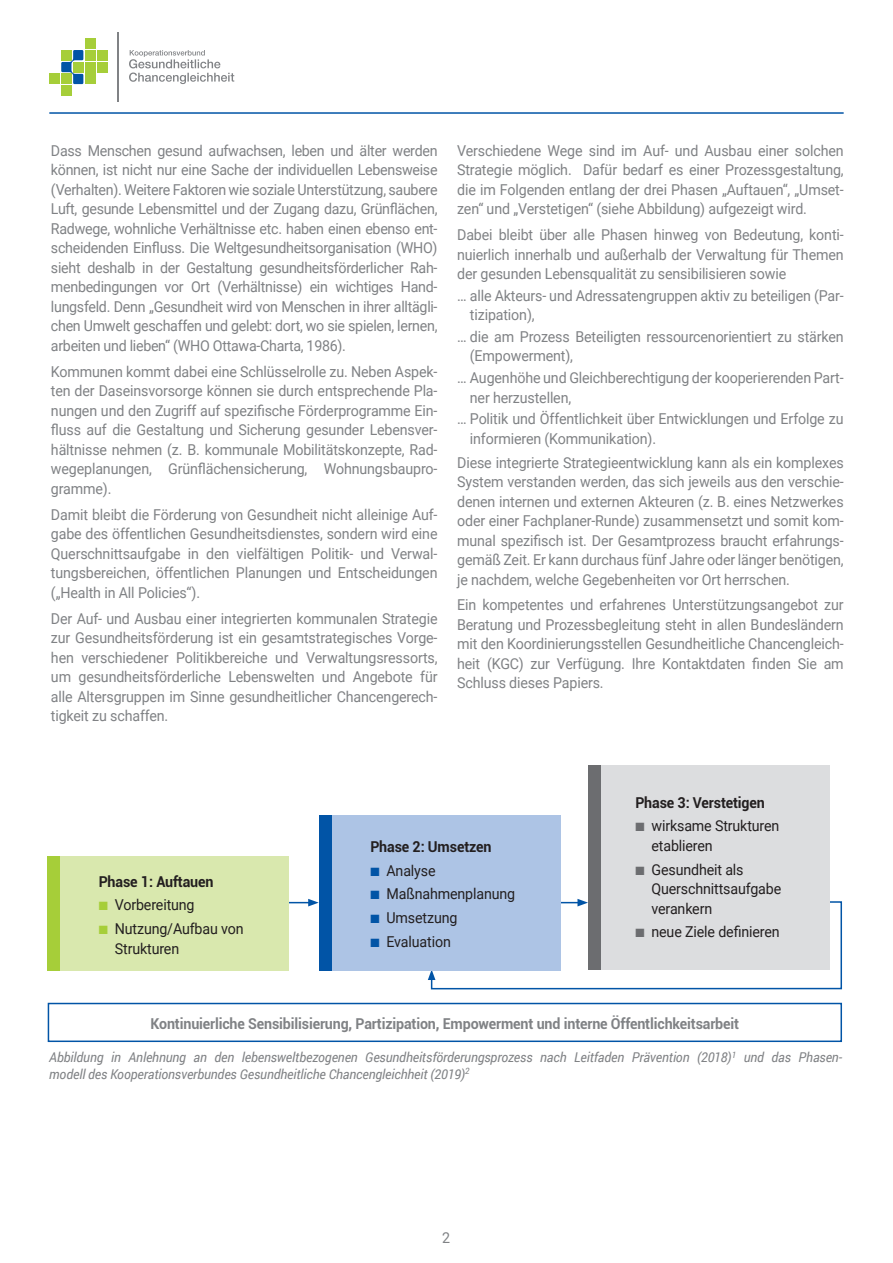
<style>
.page{position:relative;width:893px;height:1263px;background:#fff}
.page>*{position:absolute;margin:0;border:0;box-sizing:border-box;transform-origin:0 0}
.t1{font:15px/19.5px "Roboto";letter-spacing:-.01em;color:#808285;text-align:justify;scale:.95 1}
.t2{font:15px/19.5px "Roboto";letter-spacing:-.01em;color:#231f20;scale:.95 1}
.t3{font:700 15px "Roboto";letter-spacing:-.01em;color:#808285;scale:.95 1}
.t4{font:700 15px "Roboto";letter-spacing:-.01em;color:#231f20;scale:.95 1}
.t5{font:italic 13.5px/16.5px "Roboto";letter-spacing:-.01em;color:#808285;scale:.95 1}
.s1{color:#a6ce39}
.s2{color:#0154a6}
.s3{color:#6c6d70}
</style>
<div class="page">
<svg style="left:129px;top:50px;width:105px;height:34px"></svg>
<hr style="left:117px;top:32px;width:2px;height:70px;background:#808285">
<div style="left:85px;top:38px;width:10px;height:10px;background:#a6ce39"></div>
<div style="left:85px;top:50px;width:10px;height:10px;background:#a6ce39"></div>
<div style="left:97px;top:50px;width:10px;height:10px;background:#a6ce39"></div>
<div style="left:49px;top:74px;width:11px;height:10px;background:#a6ce39"></div>
<div style="left:97px;top:62px;width:10px;height:10px;background:#a6ce39"></div>
<div style="left:85px;top:62px;width:10px;height:10px;background:#a6ce39"></div>
<div style="left:61px;top:86px;width:10px;height:10px;background:#a6ce39"></div>
<div style="left:85px;top:74px;width:10px;height:10px;background:#a6ce39"></div>
<svg style="left:61px;top:50px;width:22px;height:34px"></svg>
<hr style="left:49px;top:112px;width:795px;height:2px;background:#0154a6">
<svg style="left:289px;top:899px;width:30px;height:7px"></svg>
<svg style="left:428px;top:899px;width:414px;height:91px"></svg>
<div style="left:48px;top:1003px;width:794px;height:39px;border:2px solid #0154a6"></div>
<div style="left:48px;top:857px;width:241px;height:114px;background:#d9e8ae"></div>
<div style="left:48px;top:857px;width:12px;height:114px;background:#a6ce39"></div>
<div style="left:319px;top:815px;width:241px;height:156px;background:#adc4e5"></div>
<div style="left:319px;top:815px;width:13px;height:156px;background:#0154a6"></div>
<div style="left:589px;top:765px;width:241px;height:205px;background:#dcdddf"></div>
<div style="left:589px;top:765px;width:12px;height:205px;background:#6c6d70"></div>
<p class="t1" style="left:51px;top:140px;width:408px">Dass Menschen gesund aufwachsen, leben und älter werden können, ist nicht nur eine Sache der individuellen Lebensweise (Verhalten). Weitere Faktoren wie soziale Unterstützung, saubere Luft, gesunde Lebensmittel und der Zugang dazu, Grünflächen, Radwege, wohnliche Verhältnisse etc. haben einen ebenso ent&shy;scheidenden Einfluss. Die Weltgesundheitsorganisation (WHO) sieht deshalb in der Gestaltung gesundheitsförderlicher Rah&shy;menbedingungen vor Ort (Verhältnisse) ein wichtiges Hand&shy;lungsfeld. Denn „Gesundheit wird von Menschen in ihrer alltägli&shy;chen Umwelt geschaffen und gelebt: dort, wo sie spielen, lernen, arbeiten und lieben“ (WHO Ottawa-Charta, 1986).</p>
<p class="t1" style="left:51px;top:361px;width:408px">Kommunen kommt dabei eine Schlüsselrolle zu. Neben Aspek&shy;ten der Daseinsvorsorge können sie durch entsprechende Pla&shy;nungen und den Zugriff auf spezifische Förderprogramme Ein&shy;fluss auf die Gestaltung und Sicherung gesunder Lebensver&shy;hältnisse nehmen (z. B. kommunale Mobilitätskonzepte, Rad&shy;wegeplanungen, Grünflächensicherung, Wohnungsbaupro&shy;gramme).</p>
<p class="t1" style="left:51px;top:504px;width:408px">Damit bleibt die Förderung von Gesundheit nicht alleinige Auf&shy;gabe des öffentlichen Gesundheitsdienstes, sondern wird eine Querschnittsaufgabe in den vielfältigen Politik- und Verwal&shy;tungsbereichen, öffentlichen Planungen und Entscheidungen („Health in All Policies“).</p>
<p class="t1" style="left:51px;top:608px;width:408px">Der Auf- und Ausbau einer integrierten kommunalen Strategie zur Gesundheitsförderung ist ein gesamtstrategisches Vorge&shy;hen verschiedener Politikbereiche und Verwaltungsressorts, um gesundheitsförderliche Lebenswelten und Angebote für alle Altersgruppen im Sinne gesundheitlicher Chancengerech&shy;tigkeit zu schaffen.</p>
<p class="t1" style="left:457px;top:140px;width:408px">Verschiedene Wege sind im Auf- und Ausbau einer solchen Strategie möglich. Dafür bedarf es einer Prozessgestaltung, die im Folgenden entlang der drei Phasen „Auftauen“, „Umset&shy;zen“ und „Verstetigen“ (siehe Abbildung) aufgezeigt wird.</p>
<p class="t1" style="left:457px;top:225px;width:408px">Dabei bleibt über alle Phasen hinweg von Bedeutung, konti&shy;nuierlich innerhalb und außerhalb der Verwaltung für Themen der gesunden Lebensqualität zu sensibilisieren sowie</p>
<p class="t1" style="left:470px;top:285px;width:395px;text-indent:-13px">… alle Akteurs- und Adressatengruppen aktiv zu beteiligen (Par&shy;tizipation),</p>
<p class="t1" style="left:470px;top:326px;width:395px;text-indent:-13px">… die am Prozess Beteiligten ressourcenorientiert zu stärken (Empowerment),</p>
<p class="t1" style="left:470px;top:367px;width:395px;text-indent:-13px">… Augenhöhe und Gleichberechtigung der kooperierenden Part&shy;ner herzustellen,</p>
<p class="t1" style="left:470px;top:409px;width:395px;text-indent:-13px">… Politik und Öffentlichkeit über Entwicklungen und Erfolge zu informieren (Kommunikation).</p>
<p class="t1" style="left:457px;top:452px;width:408px">Diese integrierte Strategieentwicklung kann als ein komplexes System verstanden werden, das sich jeweils aus den verschie&shy;denen internen und externen Akteuren (z. B. eines Netzwerkes oder einer Fachplaner-Runde) zusammensetzt und somit kom&shy;munal spezifisch ist. Der Gesamtprozess braucht erfahrungs&shy;gemäß Zeit. Er kann durchaus fünf Jahre oder länger benötigen, je nachdem, welche Gegebenheiten vor Ort herrschen.</p>
<p class="t1" style="left:457px;top:595px;width:408px">Ein kompetentes und erfahrenes Unterstützungsangebot zur Beratung und Prozessbegleitung steht in allen Bundesländern mit den Koordinierungsstellen Gesundheitliche Chancengleich&shy;heit (KGC) zur Verfügung. Ihre Kontaktdaten finden Sie am Schluss dieses Papiers.</p>
<p class="t4" style="left:99px;top:871px;width:122px">Phase 1: Auftauen</p>
<p class="t2" style="left:99px;top:895px;width:102px"><span class="s1">■</span> Vorbereitung</p>
<p class="t2" style="left:115px;top:918px;width:137px;text-indent:-16px"><span class="s1">■</span> Nutzung/Aufbau von<br>Strukturen</p>
<p class="t4" style="left:370px;top:836px;width:129px">Phase 2: Umsetzen</p>
<p class="t2" style="left:370px;top:860px;width:70px"><span class="s2">■</span> Analyse</p>
<p class="t2" style="left:370px;top:884px;width:154px"><span class="s2">■</span> Maßnahmenplanung</p>
<p class="t2" style="left:370px;top:907px;width:93px"><span class="s2">■</span> Umsetzung</p>
<p class="t2" style="left:370px;top:931px;width:86px"><span class="s2">■</span> Evaluation</p>
<p class="t4" style="left:635px;top:792px;width:138px">Phase 3: Verstetigen</p>
<p class="t2" style="left:651px;top:816px;width:136px;text-indent:-16px"><span class="s3">■</span> wirksame Strukturen etablieren</p>
<p class="t2" style="left:651px;top:859px;width:138px;text-indent:-16px"><span class="s3">■</span> Gesundheit als<br>Querschnittsaufgabe verankern</p>
<p class="t2" style="left:635px;top:922px;width:153px"><span class="s3">■</span> neue Ziele definieren</p>
<p class="t3" style="left:150px;top:1012px;width:621px">Kontinuierliche Sensibilisierung, Partizipation, Empowerment und interne Öffentlichkeitsarbeit</p>
<p class="t5" style="left:49px;top:1048px;width:836px">Abbildung in Anlehnung an den lebensweltbezogenen Gesundheitsförderungsprozess nach Leitfaden Prävention (2018)<sup>1</sup> und das Phasen&shy;modell des Kooperationsverbundes Gesundheitliche Chancengleichheit (2019)<sup>2</sup></p>
<p class="t1" style="left:442px;top:1227px;width:10px">2</p>
</div>
